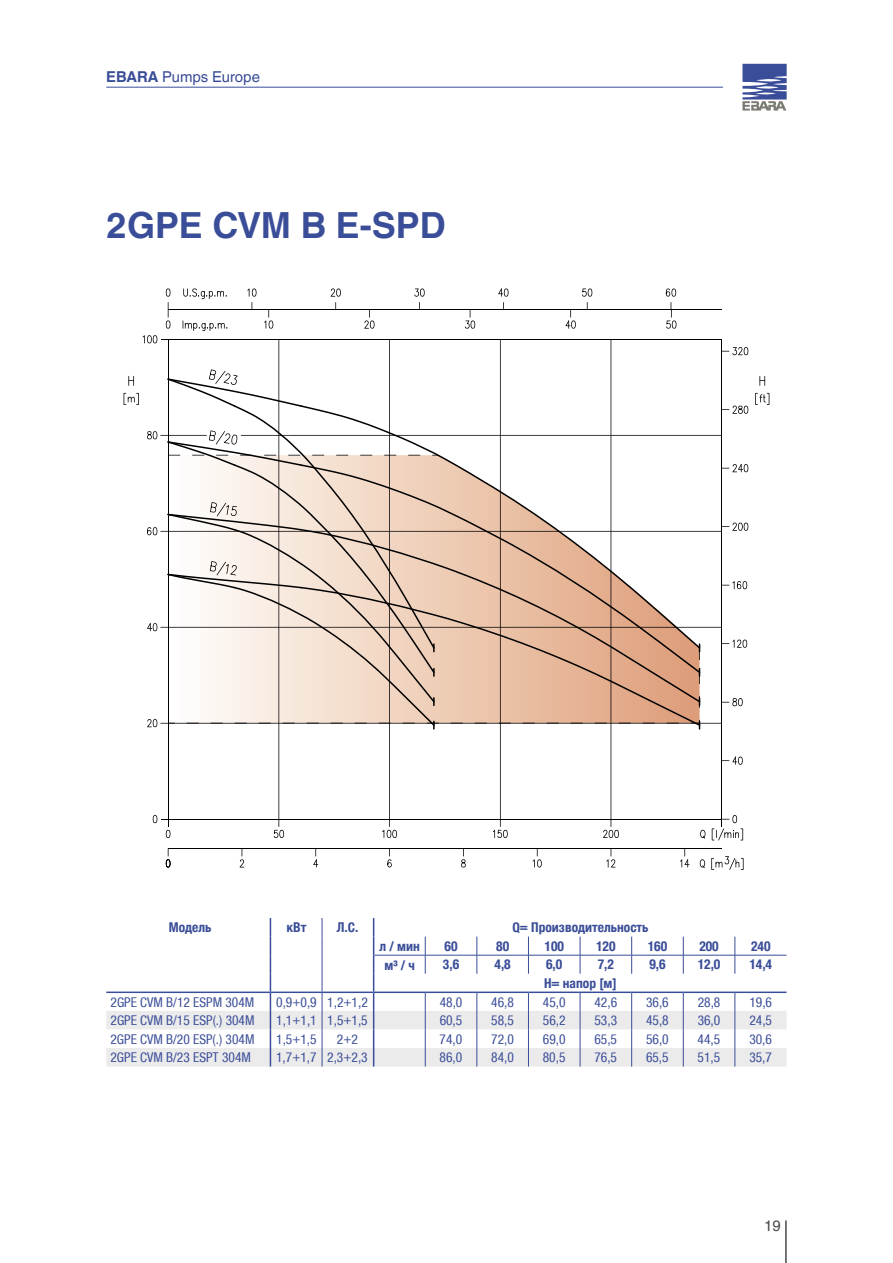
<style>
.page{position:relative;width:893px;height:1263px;background:#fff}
.page>*{position:absolute;margin:0;border:0;box-sizing:border-box;transform-origin:0 0}
.t1{font:700 36px "Helvetica World";color:#3a4d98}
.t2{font:15px "Helvetica World";color:#3a4d98}
.t3{font:15px "Helvetica World";color:#484848}
.t4{font:condensed 13.5px "Helvetica Neue LTCYR";color:#3a4d98}
.t5{font:700 condensed 13.5px "Helvetica Neue LTCYR";color:#3a4d98}
.s1{font-weight:700}
.s2{font-family:"Helvetica Neue"}
</style>
<div class="page">
<hr style="left:785px;top:1220px;width:2px;height:43px;background:#484848">
<svg style="left:742px;top:64px;width:45px;height:47px;background:#7883af"></svg>
<hr style="left:106px;top:87px;width:617px;height:1px;background:#3a4d98">
<hr style="left:721px;top:339px;width:1px;height:487px;background:#000">
<hr style="left:168px;top:339px;width:1px;height:487px;background:#000">
<svg style="left:147px;top:719px;width:10px;height:8px"></svg>
<hr style="left:161px;top:339px;width:561px;height:1px;background:#000">
<hr style="left:168px;top:848px;width:554px;height:1px;background:#000">
<hr style="left:168px;top:309px;width:554px;height:1px;background:#000">
<svg style="left:183px;top:320px;width:45px;height:11px"></svg>
<svg style="left:183px;top:288px;width:44px;height:11px"></svg>
<svg style="left:166px;top:288px;width:4px;height:41px"></svg>
<svg style="left:700px;top:859px;width:5px;height:9px"></svg>
<svg style="left:729px;top:858px;width:6px;height:12px"></svg>
<svg style="left:735px;top:858px;width:9px;height:12px"></svg>
<svg style="left:711px;top:856px;width:18px;height:14px"></svg>
<hr style="left:160px;top:627px;width:562px;height:1px;background:#000">
<svg style="left:166px;top:848px;width:4px;height:19px"></svg>
<hr style="left:160px;top:531px;width:562px;height:1px;background:#000">
<hr style="left:241px;top:435px;width:481px;height:1px;background:#000">
<svg style="left:147px;top:623px;width:10px;height:8px"></svg>
<svg style="left:147px;top:527px;width:10px;height:8px"></svg>
<svg style="left:147px;top:431px;width:10px;height:8px"></svg>
<svg style="left:143px;top:335px;width:14px;height:8px"></svg>
<hr style="left:611px;top:339px;width:1px;height:488px;background:#000">
<hr style="left:500px;top:339px;width:1px;height:488px;background:#000">
<hr style="left:389px;top:339px;width:1px;height:488px;background:#000">
<hr style="left:278px;top:339px;width:1px;height:488px;background:#000">
<svg style="left:240px;top:849px;width:4px;height:18px"></svg>
<svg style="left:313px;top:849px;width:5px;height:18px"></svg>
<svg style="left:387px;top:849px;width:5px;height:18px"></svg>
<svg style="left:461px;top:849px;width:5px;height:18px"></svg>
<svg style="left:533px;top:849px;width:9px;height:18px"></svg>
<svg style="left:606px;top:849px;width:10px;height:18px"></svg>
<svg style="left:680px;top:849px;width:9px;height:18px"></svg>
<svg style="left:264px;top:310px;width:9px;height:19px"></svg>
<svg style="left:364px;top:310px;width:11px;height:19px"></svg>
<svg style="left:247px;top:288px;width:10px;height:21px"></svg>
<svg style="left:331px;top:288px;width:10px;height:21px"></svg>
<svg style="left:465px;top:310px;width:10px;height:19px"></svg>
<svg style="left:566px;top:310px;width:10px;height:19px"></svg>
<svg style="left:414px;top:288px;width:11px;height:21px"></svg>
<svg style="left:498px;top:288px;width:11px;height:21px"></svg>
<svg style="left:582px;top:288px;width:10px;height:21px"></svg>
<svg style="left:666px;top:288px;width:10px;height:41px"></svg>
<svg style="left:722px;top:698px;width:21px;height:8px"></svg>
<svg style="left:722px;top:639px;width:25px;height:9px"></svg>
<svg style="left:722px;top:581px;width:25px;height:8px"></svg>
<svg style="left:722px;top:523px;width:26px;height:8px"></svg>
<svg style="left:722px;top:464px;width:26px;height:8px"></svg>
<svg style="left:722px;top:406px;width:26px;height:8px"></svg>
<svg style="left:722px;top:347px;width:26px;height:8px"></svg>
<svg style="left:124px;top:393px;width:15px;height:12px"></svg>
<svg style="left:128px;top:376px;width:6px;height:10px"></svg>
<svg style="left:759px;top:376px;width:6px;height:10px"></svg>
<svg style="left:755px;top:393px;width:14px;height:12px"></svg>
<svg style="left:167px;top:369px;width:133px;height:38px"></svg>
<hr style="left:160px;top:435px;width:47px;height:1px;background:#000">
<hr style="left:161px;top:819px;width:561px;height:1px;background:#000">
<svg style="left:153px;top:815px;width:4px;height:8px"></svg>
<svg style="left:700px;top:830px;width:5px;height:9px"></svg>
<svg style="left:166px;top:830px;width:4px;height:8px"></svg>
<svg style="left:274px;top:830px;width:10px;height:8px"></svg>
<svg style="left:382px;top:830px;width:15px;height:8px"></svg>
<svg style="left:493px;top:830px;width:15px;height:8px"></svg>
<svg style="left:603px;top:830px;width:16px;height:8px"></svg>
<hr style="left:160px;top:723px;width:562px;height:1px;background:#000">
<svg style="left:722px;top:756px;width:21px;height:9px"></svg>
<svg style="left:712px;top:815px;width:31px;height:25px"></svg>
<svg style="left:167px;top:430px;width:533px;height:300px"></svg>
<svg style="left:106px;top:918px;width:680px;height:148px"></svg>
<hr style="left:374px;top:955px;width:51px;height:1px;background:#3a4d98">
<hr style="left:425px;top:955px;width:52px;height:1px;background:#3a4d98">
<hr style="left:477px;top:955px;width:51px;height:1px;background:#3a4d98">
<hr style="left:528px;top:955px;width:52px;height:1px;background:#3a4d98">
<hr style="left:580px;top:955px;width:52px;height:1px;background:#3a4d98">
<hr style="left:632px;top:955px;width:51px;height:1px;background:#3a4d98">
<hr style="left:683px;top:955px;width:52px;height:1px;background:#3a4d98">
<hr style="left:735px;top:955px;width:51px;height:1px;background:#3a4d98">
<hr style="left:106px;top:991px;width:164px;height:2px;background:#3a4d98">
<hr style="left:270px;top:991px;width:52px;height:2px;background:#3a4d98">
<hr style="left:322px;top:991px;width:52px;height:2px;background:#3a4d98">
<hr style="left:374px;top:991px;width:51px;height:2px;background:#3a4d98">
<hr style="left:425px;top:991px;width:52px;height:2px;background:#3a4d98">
<hr style="left:477px;top:991px;width:51px;height:2px;background:#3a4d98">
<hr style="left:528px;top:991px;width:52px;height:2px;background:#3a4d98">
<hr style="left:580px;top:991px;width:52px;height:2px;background:#3a4d98">
<hr style="left:632px;top:991px;width:51px;height:2px;background:#3a4d98">
<hr style="left:683px;top:991px;width:52px;height:2px;background:#3a4d98">
<hr style="left:735px;top:991px;width:51px;height:2px;background:#3a4d98">
<p class="t2" style="left:106px;top:68px;width:155px"><span class="s1">EBARA</span> Pumps Europe</p>
<h1 class="t1" style="left:106px;top:205px;width:341px">2GPE CVM B E-SPD</h1>
<p class="t5" style="left:169px;top:920px;width:44px">Модель</p>
<p class="t5" style="left:287px;top:920px;width:21px">кВт</p>
<p class="t5" style="left:337px;top:920px;width:23px">Л.С.</p>
<p class="t5" style="left:512px;top:920px;width:138px">Q= Производительность</p>
<p class="t5" style="left:380px;top:938px;width:42px">л / мин</p>
<p class="t5" style="left:445px;top:938px;width:14px">60</p>
<p class="t5" style="left:496px;top:938px;width:14px">80</p>
<p class="t5" style="left:545px;top:938px;width:21px">100</p>
<p class="t5" style="left:596px;top:938px;width:21px">120</p>
<p class="t5" style="left:648px;top:938px;width:21px">160</p>
<p class="t5" style="left:699px;top:938px;width:21px">200</p>
<p class="t5" style="left:751px;top:938px;width:21px">240</p>
<p class="t5" style="left:384px;top:958px;width:32px">м<span class="s2">³</span> / ч</p>
<p class="t5" style="left:443px;top:957px;width:18px">3,6</p>
<p class="t5" style="left:495px;top:957px;width:18px">4,8</p>
<p class="t5" style="left:546px;top:957px;width:18px">6,0</p>
<p class="t5" style="left:598px;top:957px;width:18px">7,2</p>
<p class="t5" style="left:649px;top:957px;width:18px">9,6</p>
<p class="t5" style="left:698px;top:957px;width:24px">12,0</p>
<p class="t5" style="left:749px;top:957px;width:24px">14,4</p>
<p class="t5" style="left:544px;top:975px;width:74px">H= напор [м]</p>
<p class="t4" style="left:111px;top:995px;width:145px">2GPE CVM B/12 ESPM 304M</p>
<p class="t4" style="left:276px;top:995px;width:93px">0,9+0,9 1,2+1,2</p>
<p class="t4" style="left:440px;top:995px;width:24px">48,0</p>
<p class="t4" style="left:491px;top:995px;width:24px">46,8</p>
<p class="t4" style="left:543px;top:995px;width:24px">45,0</p>
<p class="t4" style="left:594px;top:995px;width:24px">42,6</p>
<p class="t4" style="left:646px;top:995px;width:24px">36,6</p>
<p class="t4" style="left:698px;top:995px;width:24px">28,8</p>
<p class="t4" style="left:749px;top:995px;width:24px">19,6</p>
<p class="t4" style="left:111px;top:1013px;width:146px">2GPE CVM B/15 ESP(.) 304M</p>
<p class="t4" style="left:276px;top:1013px;width:93px">1,1+1,1 1,5+1,5</p>
<p class="t4" style="left:440px;top:1013px;width:24px">60,5</p>
<p class="t4" style="left:491px;top:1013px;width:24px">58,5</p>
<p class="t4" style="left:543px;top:1013px;width:24px">56,2</p>
<p class="t4" style="left:594px;top:1013px;width:24px">53,3</p>
<p class="t4" style="left:646px;top:1013px;width:24px">45,8</p>
<p class="t4" style="left:698px;top:1013px;width:24px">36,0</p>
<p class="t4" style="left:749px;top:1013px;width:24px">24,5</p>
<p class="t4" style="left:110px;top:1031px;width:146px">2GPE CVM B/20 ESP(.) 304M</p>
<p class="t4" style="left:276px;top:1031px;width:42px">1,5+1,5</p>
<p class="t4" style="left:337px;top:1031px;width:23px">2+2</p>
<p class="t4" style="left:440px;top:1031px;width:24px">74,0</p>
<p class="t4" style="left:491px;top:1031px;width:24px">72,0</p>
<p class="t4" style="left:543px;top:1031px;width:24px">69,0</p>
<p class="t4" style="left:594px;top:1031px;width:24px">65,5</p>
<p class="t4" style="left:646px;top:1031px;width:24px">56,0</p>
<p class="t4" style="left:698px;top:1031px;width:24px">44,5</p>
<p class="t4" style="left:749px;top:1031px;width:24px">30,6</p>
<p class="t4" style="left:110px;top:1050px;width:142px">2GPE CVM B/23 ESPT 304M</p>
<p class="t4" style="left:276px;top:1050px;width:93px">1,7+1,7 2,3+2,3</p>
<p class="t4" style="left:440px;top:1050px;width:24px">86,0</p>
<p class="t4" style="left:491px;top:1050px;width:24px">84,0</p>
<p class="t4" style="left:543px;top:1050px;width:24px">80,5</p>
<p class="t4" style="left:594px;top:1050px;width:24px">76,5</p>
<p class="t4" style="left:646px;top:1050px;width:24px">65,5</p>
<p class="t4" style="left:698px;top:1050px;width:24px">51,5</p>
<p class="t4" style="left:749px;top:1050px;width:24px">35,7</p>
<p class="t3" style="left:764px;top:1217px;width:18px">19</p>
</div>
